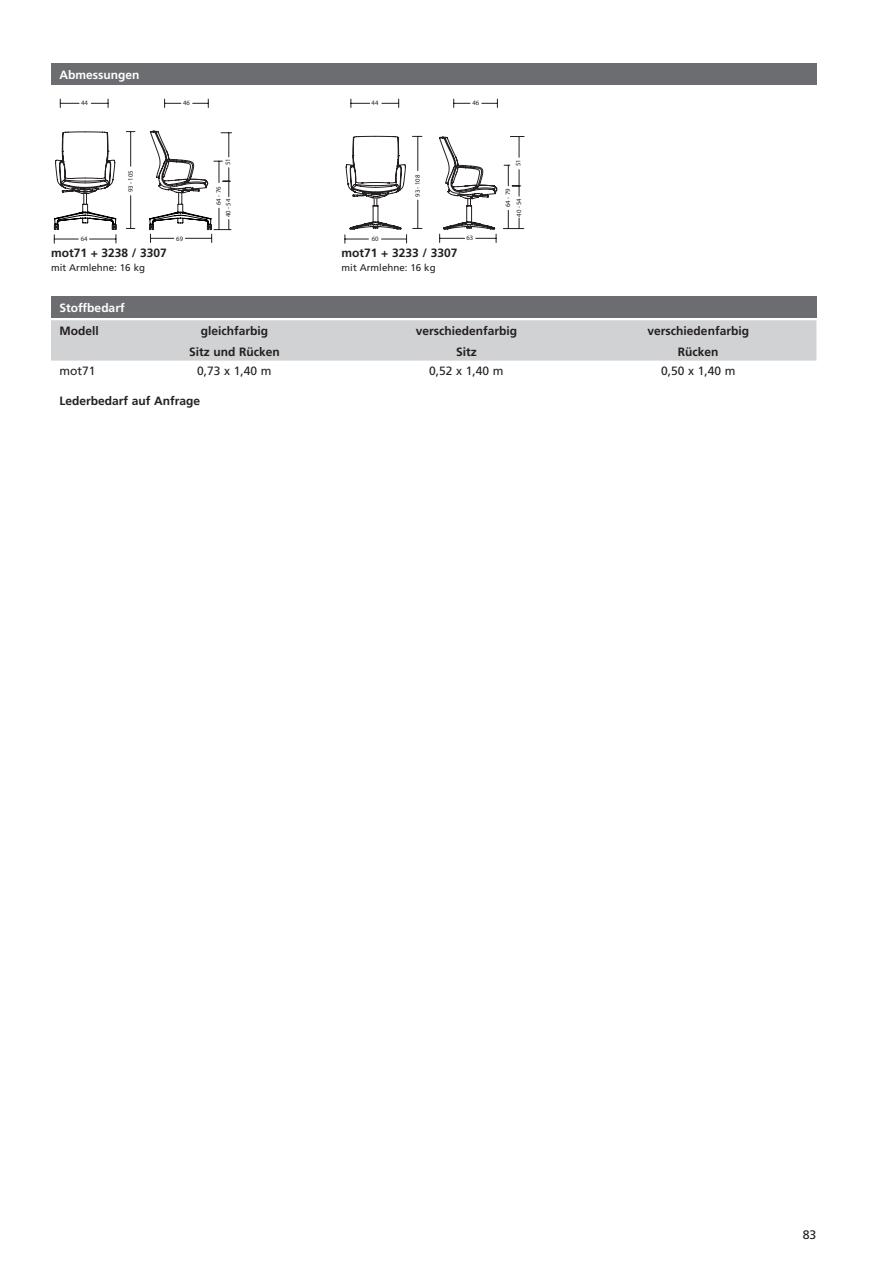
<style>
.page{position:relative;width:893px;height:1263px;background:#fff}
.page>*{position:absolute;margin:0;border:0;box-sizing:border-box;transform-origin:0 0}
.t1{font:12.3px "Frutiger LT 55 Rm";color:#231f20}
.Stoffbedarf_Kopfzeil{font:12px "Frutiger LT 65 Bd";color:#231f20}
.Abmess_Bezeichnung{font:12px "Frutiger LT 65 Bd";color:#231f20}
.Grundtext_fett_zentr{font:12px "Frutiger LT 55 Rm";color:#231f20}
.Ueberschrift{font:12px "Frutiger LT 65 Bd";color:#fff}
.Grundtext_fett{font:12px "Frutiger LT 65 Bd";color:#231f20}
.Grundtext_fett-2{font:12px "Frutiger LT 55 Rm";color:#231f20}
.Abmess_Gewicht{font:9.75px "Frutiger LT 55 Rm";color:#231f20}
.t2{font:6.75px "Myriad Pro";color:#231f20}
</style>
<div class="page">
<div style="left:51px;top:64px;width:765px;height:21px;background:#6c6d70"></div>
<svg style="left:54px;top:99px;width:178px;height:144px"></svg>
<svg style="left:344px;top:99px;width:181px;height:144px"></svg>
<div style="left:51px;top:297px;width:765px;height:21px;background:#6c6d70"></div>
<div style="left:51px;top:320px;width:765px;height:41px;background:#d1d2d4"></div>
<p class="Ueberschrift" style="left:60px;top:68px;width:81px">Abmessungen</p>
<p class="t2" style="left:81px;top:99px;width:8px">44</p>
<p class="t2" style="left:183px;top:99px;width:8px">46</p>
<p class="t2" style="left:372px;top:99px;width:8px">44</p>
<p class="t2" style="left:472px;top:99px;width:8px">46</p>
<p class="t2" style="left:126px;top:192px;width:23px;rotate:-90deg">93 - 105</p>
<p class="t2" style="left:224px;top:165px;width:8px;rotate:-90deg">51</p>
<p class="t2" style="left:224px;top:217px;width:20px;rotate:-90deg">40 - 54</p>
<p class="t2" style="left:214px;top:205px;width:20px;rotate:-90deg">64 - 76</p>
<p class="t2" style="left:413px;top:197px;width:23px;rotate:-90deg">93 - 108</p>
<p class="t2" style="left:514px;top:166px;width:8px;rotate:-90deg">51</p>
<p class="t2" style="left:504px;top:207px;width:20px;rotate:-90deg">64 - 79</p>
<p class="t2" style="left:515px;top:217px;width:20px;rotate:-90deg">40 - 54</p>
<p class="t2" style="left:81px;top:234px;width:8px">64</p>
<p class="t2" style="left:176px;top:234px;width:8px">69</p>
<p class="t2" style="left:372px;top:235px;width:8px">60</p>
<p class="t2" style="left:467px;top:234px;width:8px">63</p>
<p class="Abmess_Bezeichnung" style="left:51px;top:246px;width:117px">mot71 + 3238 / 3307</p>
<p class="Abmess_Gewicht" style="left:51px;top:262px;width:96px">mit Armlehne: 16 kg</p>
<p class="Abmess_Bezeichnung" style="left:342px;top:246px;width:117px">mot71 + 3233 / 3307</p>
<p class="Abmess_Gewicht" style="left:342px;top:262px;width:96px">mit Armlehne: 16 kg</p>
<p class="Ueberschrift" style="left:60px;top:301px;width:67px">Stoffbedarf</p>
<p class="Stoffbedarf_Kopfzeil" style="left:60px;top:324px;width:41px">Modell</p>
<p class="Stoffbedarf_Kopfzeil" style="left:201px;top:324px;width:69px">gleichfarbig</p>
<p class="Stoffbedarf_Kopfzeil" style="left:189px;top:345px;width:92px">Sitz und Rücken</p>
<p class="Stoffbedarf_Kopfzeil" style="left:416px;top:324px;width:103px">verschiedenfarbig</p>
<p class="Stoffbedarf_Kopfzeil" style="left:456px;top:345px;width:22px">Sitz</p>
<p class="Stoffbedarf_Kopfzeil" style="left:648px;top:324px;width:103px">verschiedenfarbig</p>
<p class="Stoffbedarf_Kopfzeil" style="left:678px;top:345px;width:42px">Rücken</p>
<p class="Grundtext_fett-2" style="left:60px;top:364px;width:38px">mot71</p>
<p class="Grundtext_fett_zentr" style="left:197px;top:364px;width:76px">0,73 x 1,40 m</p>
<p class="Grundtext_fett_zentr" style="left:429px;top:364px;width:76px">0,52 x 1,40 m</p>
<p class="Grundtext_fett_zentr" style="left:661px;top:364px;width:76px">0,50 x 1,40 m</p>
<p class="Grundtext_fett" style="left:60px;top:394px;width:142px">Lederbedarf auf Anfrage</p>
<p class="t1" style="left:803px;top:1227px;width:15px">83</p>
</div>
